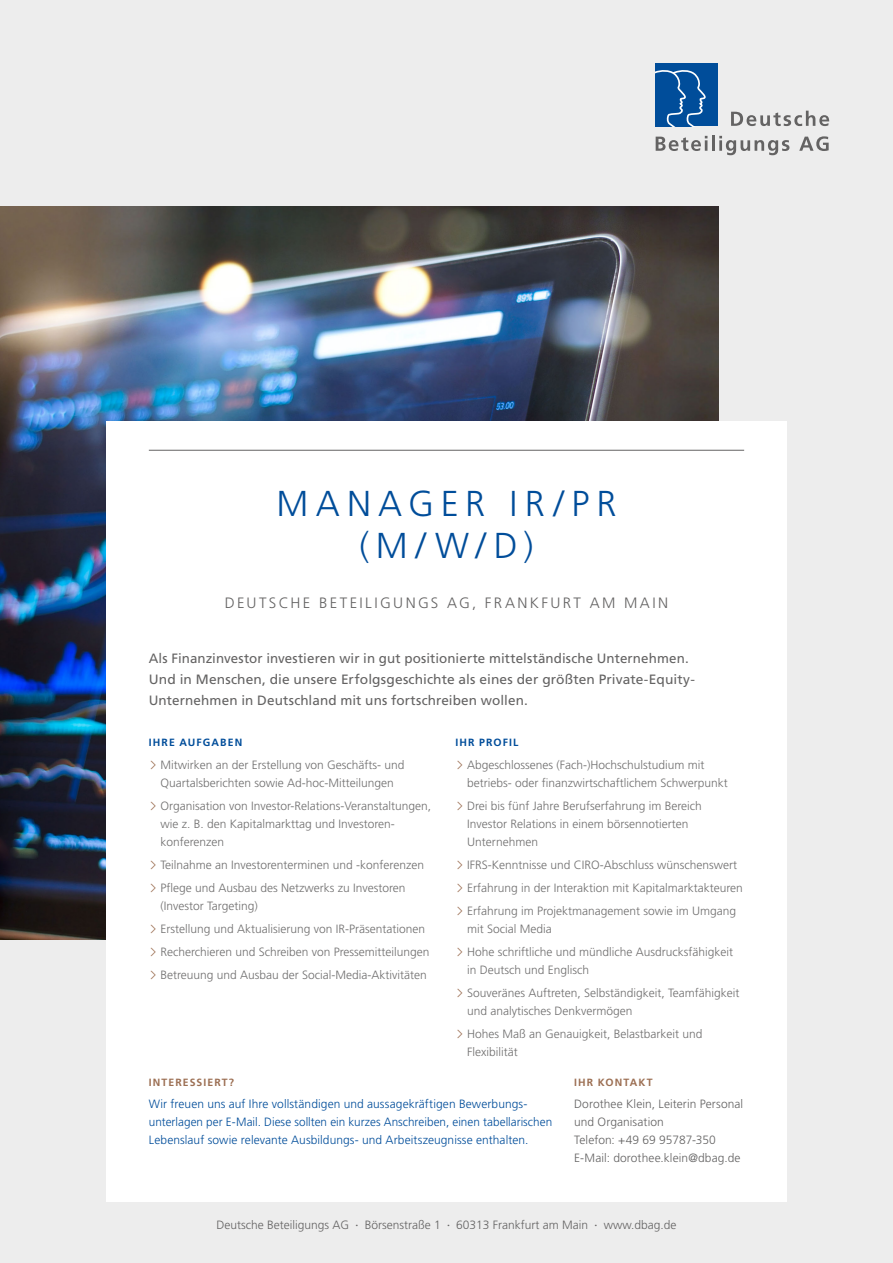
<style>
.page{position:relative;width:893px;height:1263px;background:#ededed}
.page>*{position:absolute;margin:0;border:0;box-sizing:border-box;transform-origin:0 0}
.t1{font:300 36px/42px "Frutiger LT Std";letter-spacing:.195em;color:#004d9a;text-align:center}
.t2{font:300 15px "Frutiger LT Std";letter-spacing:.16em;color:#646363}
.t3{font:13.5px/21px "Frutiger LT Std";letter-spacing:.005em;color:#646363}
.t4{font:300 12px/23px "Frutiger LT Std";color:#706f6f}
.t5{font:300 12px/18px "Frutiger LT Std";letter-spacing:.005em;color:#004d9a}
.t6{font:300 12px/18px "Frutiger LT Std";color:#646363}
.t7{font:700 10.5px "Frutiger LT Std";letter-spacing:.105em;color:#9c6f53}
.t8{font:700 10.5px "Frutiger LT Std";letter-spacing:.105em;color:#004d9a}
.s1{font-family:"Proforma";font-weight:400;font-size:18px;color:#9c6f53}
</style>
<div class="page">
<img style="left:0;top:206px;width:719px;height:734px">
<div style="left:106px;top:421px;width:681px;height:780px;background:#fff"></div>
<hr style="left:149px;top:450px;width:595px;height:1px;background:#646363">
<div style="left:655px;top:64px;width:63px;height:62px;background:#004d9a"></div>
<svg style="left:655px;top:70px;width:51px;height:56px"></svg>
<svg style="left:656px;top:136px;width:51px;height:15px"></svg>
<hr style="left:712px;top:136px;width:3px;height:15px;background:#646363">
<svg style="left:719px;top:136px;width:70px;height:19px"></svg>
<svg style="left:799px;top:136px;width:30px;height:15px"></svg>
<svg style="left:731px;top:111px;width:98px;height:15px"></svg>
<h1 class="t1" style="left:276px;top:483px;width:341px">MANAGER IR/PR (M/W/D)</h1>
<p class="t2" style="left:225px;top:594px;width:445px">DEUTSCHE BETEILIGUNGS AG, FRANKFURT AM MAIN</p>
<p class="t3" style="left:149px;top:647px;width:548px">Als Finanzinvestor investieren wir in gut positionierte mittelständische Unternehmen.<br>Und in Menschen, die unsere Erfolgsgeschichte als eines der größten Private-Equity-<br>Unternehmen in Deutschland mit uns fortschreiben wollen.</p>
<p class="t8" style="left:149px;top:736px;width:95px">IHRE AUFGABEN</p>
<p class="t4" style="left:149px;top:756px;width:257px;line-height:18px;text-align:center"><span class="s1">&gt;</span> Mitwirken an der Erstellung von Geschäfts- und<br>Quartalsberichten sowie Ad-hoc-Mitteilungen</p>
<p class="t4" style="left:160px;top:797px;width:272px;line-height:18px;text-indent:-12px"><span class="s1">&gt;</span> Organisation von Investor-Relations-Veranstaltungen, wie z. B. den Kapitalmarkttag und Investoren&shy;konferenzen</p>
<p class="t4" style="left:149px;top:854px;width:277px"><span class="s1">&gt;</span> Teilnahme an Investorenterminen und -konferenzen <span class="s1">&gt;</span> Pflege und Ausbau des Netzwerks zu Investoren</p>
<p class="t4" style="left:149px;top:895px;width:282px;text-indent:12px">(Investor Targeting)<br><span class="s1">&gt;</span> Erstellung und Aktualisierung von IR-Präsentationen <span class="s1">&gt;</span> Recherchieren und Schreiben von Pressemitteilungen <span class="s1">&gt;</span> Betreuung und Ausbau der Social-Media-Aktivitäten</p>
<p class="t8" style="left:455px;top:736px;width:64px">IHR PROFIL</p>
<p class="t4" style="left:467px;top:756px;width:262px;line-height:18px;text-indent:-12px"><span class="s1">&gt;</span> Abgeschlossenes (Fach-)Hochschulstudium mit betriebs- oder finanzwirtschaftlichem Schwerpunkt</p>
<p class="t4" style="left:467px;top:797px;width:236px;line-height:18px;text-indent:-12px"><span class="s1">&gt;</span> Drei bis fünf Jahre Berufserfahrung im Bereich<br>Investor Relations in einem börsennotierten<br>Unternehmen</p>
<p class="t4" style="left:455px;top:854px;width:289px"><span class="s1">&gt;</span> IFRS-Kenntnisse und CIRO-Abschluss wünschenswert <span class="s1">&gt;</span> Erfahrung in der Interaktion mit Kapitalmarktakteuren <span class="s1">&gt;</span> Erfahrung im Projektmanagement sowie im Umgang</p>
<p class="t4" style="left:455px;top:918px;width:279px;text-indent:12px">mit Social Media<br><span class="s1">&gt;</span> Hohe schriftliche und mündliche Ausdrucksfähigkeit</p>
<p class="t4" style="left:455px;top:959px;width:286px;text-indent:12px">in Deutsch und Englisch<br><span class="s1">&gt;</span> Souveränes Auftreten, Selbständigkeit, Teamfähigkeit</p>
<p class="t4" style="left:455px;top:1000px;width:249px;text-indent:12px">und analytisches Denkvermögen<br><span class="s1">&gt;</span> Hohes Maß an Genauigkeit, Belastbarkeit und</p>
<p class="t4" style="left:467px;top:1041px;width:52px">Flexibilität</p>
<p class="t7" style="left:149px;top:1076px;width:87px">INTERESSIERT?</p>
<p class="t5" style="left:149px;top:1095px;width:405px">Wir freuen uns auf Ihre vollständigen und aussagekräftigen Bewerbungs&shy;unterlagen per E-Mail. Diese sollten ein kurzes Anschreiben, einen tabellarischen<br>Lebenslauf sowie relevante Ausbildungs- und Arbeitszeugnisse enthalten.</p>
<p class="t7" style="left:574px;top:1076px;width:80px">IHR KONTAKT</p>
<p class="t6" style="left:574px;top:1095px;width:171px">Dorothee Klein, Leiterin Personal und Organisation<br>Telefon: +49 69 95787-350<br>E-Mail: dorothee.klein@dbag.de</p>
<p class="t6" style="left:216px;top:1216px;width:134px">Deutsche Beteiligungs AG</p>
<p class="t6" style="left:356px;top:1216px;width:86px"><sup>•</sup> Börsenstraße 1</p>
<p class="t6" style="left:447px;top:1216px;width:142px"><sup>•</sup> 60313 Frankfurt am Main</p>
<p class="t6" style="left:595px;top:1216px;width:83px"><sup>•</sup> www.dbag.de</p>
</div>
